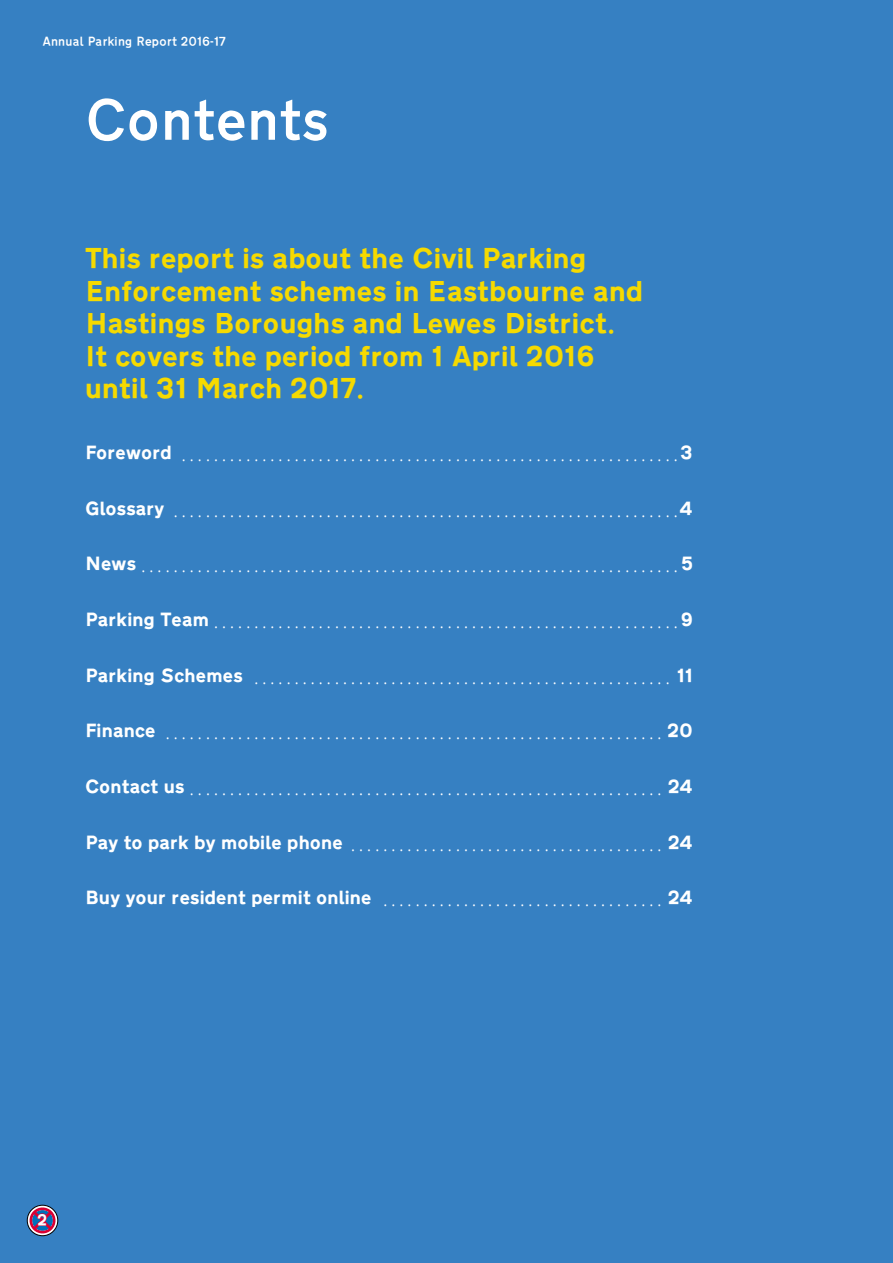
<style>
.page{position:relative;width:893px;height:1263px;background:#3680c2}
.page>*{position:absolute;margin:0;border:0;box-sizing:border-box;transform-origin:0 0}
.t1{font:54px "Transport";color:#fff}
.t2{font:800 27px/32.4px "Transport";color:#f6da00}
.t3{font:18px "Meta Light LF";color:#fff}
.t4{font:800 13.5px "Transport";color:#fff}
.t5{font:12px "Transport";color:#fff}
.s1{font-family:"Transport";font-weight:800}
</style>
<div class="page">
<div style="left:27px;top:1205px;width:31px;height:31px;border:1px solid #000;border-radius:50%"></div>
<svg style="left:28px;top:1206px;width:29px;height:29px"></svg>
<p class="t5" style="left:43px;top:35px;width:185px">Annual Parking Report 2016-17</p>
<h1 class="t1" style="left:85px;top:93px;width:246px">Contents</h1>
<h2 class="t2" style="left:85px;top:243px;width:560px">This report is about the Civil Parking Enforcement schemes in Eastbourne and Hastings Boroughs and Lewes District.<br>It covers the period from 1 April 2016 until 31 March 2017.</h2>
<p class="t3" style="left:85px;top:445px;width:610px"><span class="s1">Foreword</span> . . . . . . . . . . . . . . . . . . . . . . . . . . . . . . . . . . . . . . . . . . . . . . . . . . . . . . . . . . . . . <span class="s1">3</span></p>
<p class="t3" style="left:85px;top:500px;width:610px"><span class="s1">Glossary</span> . . . . . . . . . . . . . . . . . . . . . . . . . . . . . . . . . . . . . . . . . . . . . . . . . . . . . . . . . . . . . . <span class="s1">4</span></p>
<p class="t3" style="left:85px;top:556px;width:610px"><span class="s1">News</span> . . . . . . . . . . . . . . . . . . . . . . . . . . . . . . . . . . . . . . . . . . . . . . . . . . . . . . . . . . . . . . . . . . <span class="s1">5</span></p>
<p class="t3" style="left:85px;top:612px;width:610px"><span class="s1">Parking Team</span> . . . . . . . . . . . . . . . . . . . . . . . . . . . . . . . . . . . . . . . . . . . . . . . . . . . . . . . . . <span class="s1">9</span></p>
<p class="t3" style="left:85px;top:667px;width:610px"><span class="s1">Parking Schemes</span> . . . . . . . . . . . . . . . . . . . . . . . . . . . . . . . . . . . . . . . . . . . . . . . . . . . . <span class="s1">11</span></p>
<p class="t3" style="left:85px;top:723px;width:610px"><span class="s1">Finance</span> . . . . . . . . . . . . . . . . . . . . . . . . . . . . . . . . . . . . . . . . . . . . . . . . . . . . . . . . . . . . . . <span class="s1">20</span></p>
<p class="t3" style="left:85px;top:778px;width:610px"><span class="s1">Contact us</span> . . . . . . . . . . . . . . . . . . . . . . . . . . . . . . . . . . . . . . . . . . . . . . . . . . . . . . . . . . . <span class="s1">24</span></p>
<p class="t3" style="left:85px;top:834px;width:610px"><span class="s1">Pay to park by mobile phone</span> . . . . . . . . . . . . . . . . . . . . . . . . . . . . . . . . . . . . . . . <span class="s1">24</span></p>
<p class="t3" style="left:85px;top:890px;width:610px"><span class="s1">Buy your resident permit online</span> . . . . . . . . . . . . . . . . . . . . . . . . . . . . . . . . . . . <span class="s1">24</span></p>
<p class="t4" style="left:38px;top:1212px;width:10px">2</p>
</div>
